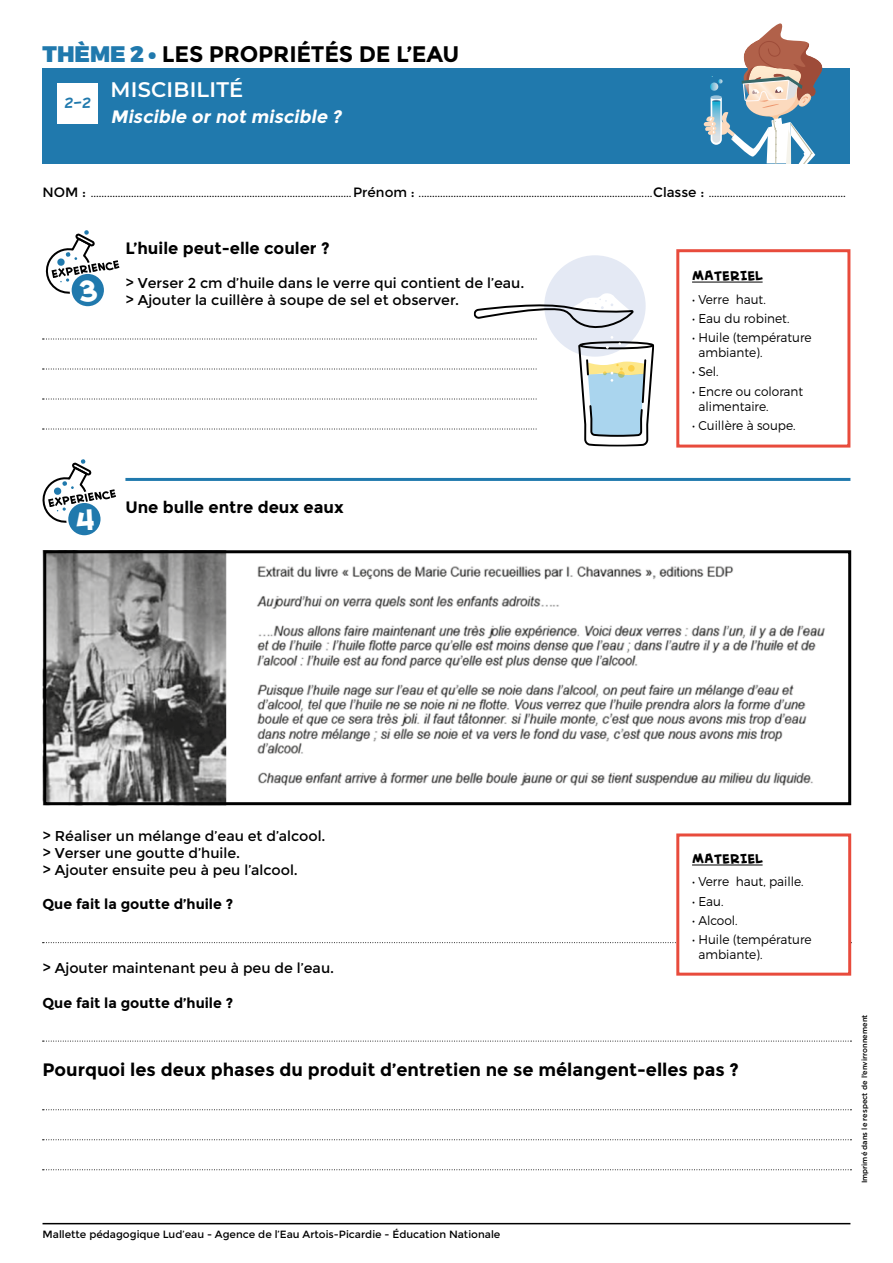
<style>
.page{position:relative;width:893px;height:1263px;background:#fff}
.page>*{position:absolute;margin:0;border:0;box-sizing:border-box;transform-origin:0 0}
.t1{font:28.8px "Creative Block BB Bold";color:#fff}
.t2{font:700 22.5px "Montserrat";letter-spacing:-.01em;color:#000}
.t3{font:600 21px "Montserrat";letter-spacing:.01em;color:#fff}
.t4{font:700 18px "Montserrat";color:#000}
.t5{font:italic 700 18px "Montserrat";color:#fff}
.t6{font:16.65px "Creative Block BB";color:#2079ad}
.t7{font:700 16.5px "Montserrat";color:#000}
.t8{font:14.25px/17.1px "Montserrat";color:#000}
.t9{font:700 14.25px "Montserrat";color:#000}
.t10{font:300 13.5px "Montserrat";color:#000}
.t11{font:13.5px "Creative Block BB Bold";color:#000}
.t12{font:300 12.75px/15px "Montserrat";color:#000;scale:.95 1}
.t13{font:10.5px "Montserrat";color:#000}
.t14{font:500 7.5px "Gotham";color:#000}
.s1{font-weight:900;color:#2079ad}
.s2{font-weight:400}
</style>
<div class="page">
<svg style="left:43px;top:942px;width:633px;height:1px"></svg>
<svg style="left:43px;top:1041px;width:808px;height:1px"></svg>
<svg style="left:43px;top:1109px;width:808px;height:1px"></svg>
<svg style="left:43px;top:1139px;width:808px;height:1px"></svg>
<svg style="left:43px;top:1169px;width:808px;height:1px"></svg>
<div style="left:544px;top:255px;width:102px;height:102px;background:#e4e9f4;border-radius:50%"></div>
<hr style="left:43px;top:1223px;width:807px;height:1px;background:#000">
<div style="left:43px;top:68px;width:807px;height:95px;background:#2079ad"></div>
<div style="left:57px;top:83px;width:41px;height:40px;background:#fff"></div>
<svg style="left:705px;top:23px;width:118px;height:140px"></svg>
<hr style="left:125px;top:478px;width:725px;height:3px;background:#2079ad">
<svg style="left:46px;top:230px;width:74px;height:77px"></svg>
<svg style="left:43px;top:336px;width:808px;height:111px"></svg>
<svg style="left:474px;top:293px;width:160px;height:36px"></svg>
<div style="left:678px;top:251px;width:171px;height:195px;background:#fff"></div>
<hr style="left:692px;top:282px;width:71px;height:1px;background:#000">
<div style="left:676px;top:249px;width:174px;height:199px;border:3px solid #e84b3c"></div>
<svg style="left:43px;top:459px;width:73px;height:77px"></svg>
<hr style="left:692px;top:865px;width:71px;height:1px;background:#000">
<div style="left:676px;top:833px;width:175px;height:143px;border:3px solid #e84b3c"></div>
<svg style="left:42px;top:550px;width:810px;height:256px"></svg>
<h2 class="t2" style="left:43px;top:40px;width:418px"><span class="s1">THÈME 2 •</span> LES PROPRIÉTÉS DE L’EAU</h2>
<h3 class="t3" style="left:111px;top:75px;width:134px">MISCIBILITÉ</h3>
<h3 class="t5" style="left:111px;top:106px;width:236px">Miscible or not miscible ?</h3>
<p class="t6" style="left:64px;top:96px;width:29px">2-2</p>
<p class="t10" style="left:43px;top:184px;width:805px"><span class="s2">NOM :</span> .................................................................................................<span class="s2">Prénom :</span> .......................................................................................<span class="s2">Classe :</span> ...................................................</p>
<h1 class="t1" style="left:78px;top:276px;width:21px">3</h1>
<p class="t7" style="left:125px;top:238px;width:206px">L’huile peut-elle couler ?</p>
<p class="t8" style="left:125px;top:275px;width:401px">&gt; Verser 2 cm d’huile dans le verre qui contient de l’eau. &gt; Ajouter la cuillère à soupe de sel et observer.</p>
<h1 class="t1" style="left:75px;top:505px;width:21px">4</h1>
<p class="t7" style="left:125px;top:498px;width:220px">Une bulle entre deux eaux</p>
<p class="t11" style="left:692px;top:269px;width:72px">MATERIEL</p>
<p class="t12" style="left:692px;top:291px;width:79px">• Verre haut.</p>
<p class="t12" style="left:692px;top:311px;width:104px">• Eau du robinet.</p>
<p class="t12" style="left:698px;top:330px;width:121px;text-indent:-6px">• Huile (température ambiante).</p>
<p class="t12" style="left:692px;top:364px;width:30px">• Sel.</p>
<p class="t12" style="left:698px;top:383px;width:112px;text-indent:-6px">• Encre ou colorant alimentaire.</p>
<p class="t12" style="left:692px;top:418px;width:110px">• Cuillère à soupe.</p>
<p class="t8" style="left:43px;top:827px;width:285px">&gt; Réaliser un mélange d’eau et d’alcool. &gt; Verser une goutte d’huile.<br>&gt; Ajouter ensuite peu à peu l’alcool.</p>
<p class="t9" style="left:43px;top:895px;width:192px">Que fait la goutte d’huile ?</p>
<p class="t8" style="left:43px;top:960px;width:293px">&gt; Ajouter maintenant peu à peu de l’eau.</p>
<p class="t9" style="left:43px;top:994px;width:192px">Que fait la goutte d’huile ?</p>
<p class="t11" style="left:692px;top:852px;width:72px">MATERIEL</p>
<p class="t12" style="left:692px;top:874px;width:119px">• Verre haut, paille.</p>
<p class="t12" style="left:692px;top:893px;width:35px">• Eau.</p>
<p class="t12" style="left:692px;top:913px;width:50px">• Alcool.</p>
<p class="t12" style="left:698px;top:932px;width:121px;text-indent:-6px">• Huile (température ambiante).</p>
<h3 class="t4" style="left:43px;top:1059px;width:698px">Pourquoi les deux phases du produit d’entretien ne se mélangent-elles pas ?</h3>
<p class="t13" style="left:43px;top:1228px;width:459px">Mallette pédagogique Lud’eau - Agence de l’Eau Artois-Picardie - Éducation Nationale</p>
<p class="t14" style="left:859px;top:1183px;width:170px;rotate:-90deg">Imprimé dans le respect de l’envirronnement</p>
</div>
